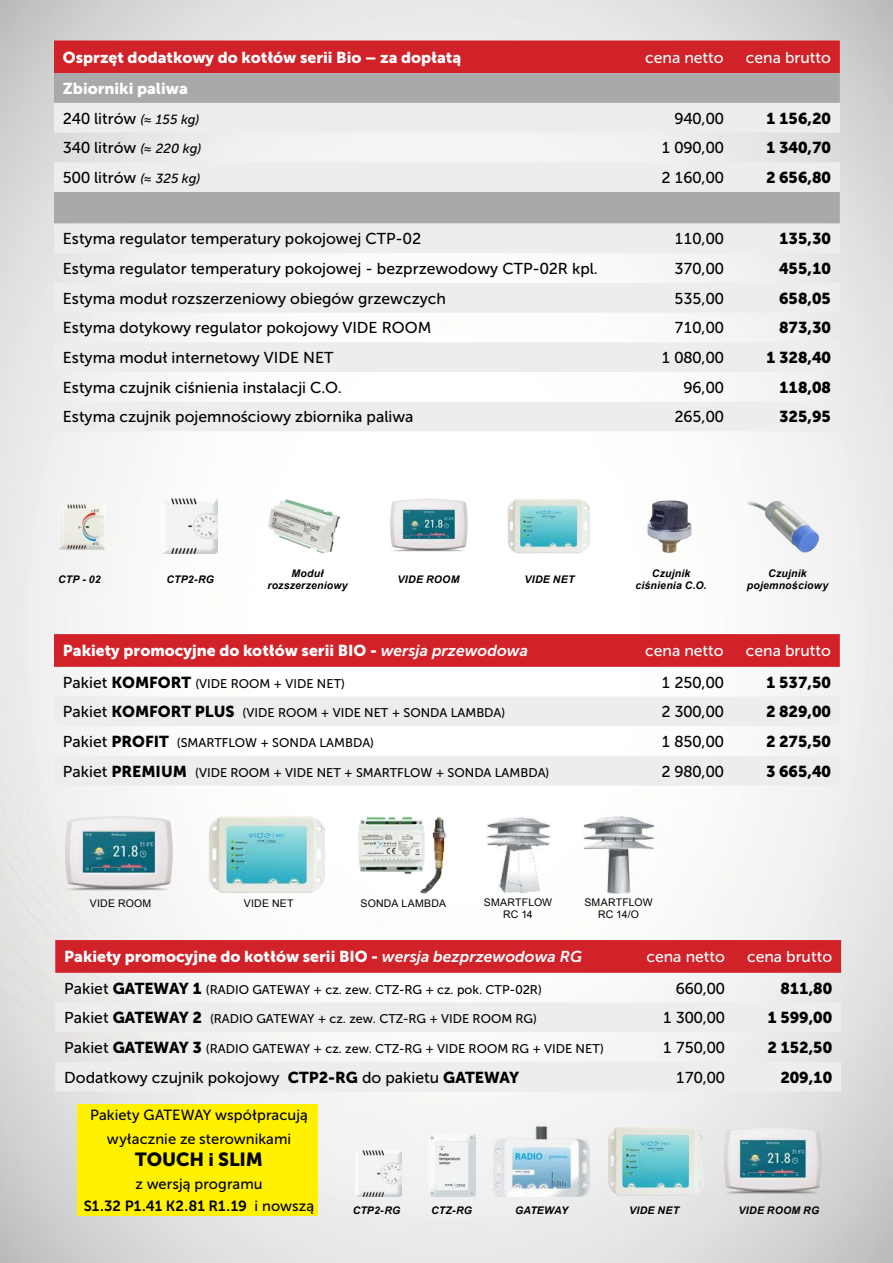
<style>
.page{position:relative;width:893px;height:1263px;background:#fff}
.page>*{position:absolute;margin:0;border:0;box-sizing:border-box;transform-origin:0 0}
.t1{font:18.9px "Museo Sans 900";letter-spacing:-.005em;color:#000}
.t2{font:15.75px "Museo Sans 500";color:#000}
.t3{font:15.75px "Museo Sans 900";color:#fff}
.t4{font:15.75px "Museo Sans 900";color:#000}
.t5{font:15.75px "Museo Sans 500";color:#fff}
.t6{font:14.7px/23.1px "Museo Sans 500";letter-spacing:.005em;color:#000;text-align:center}
.t7{font:14.7px "Museo Sans 700";color:#000}
.t8{font:12.6px "Museo Sans 500";color:#000}
.t9{font:italic 700 10.5px/12.6px "Arial";letter-spacing:.02em;color:#000;text-align:center}
.t10{font:10.5px/12px "Arial";letter-spacing:.02em;color:#000;text-align:center}
.s1{font-style:italic;font-size:13.2px}
.s2{font-family:"Museo Sans 700";font-style:italic}
.s3{font-size:15.75px}
.s4{font-family:"Museo Sans 900";font-size:15.75px}
.s5{font-family:"Museo Sans 900"}
.s6{font-size:18px}
.s7{font-family:"Museo Sans 500"}
</style>
<div class="page">
<img style="left:0;top:0;width:893px;height:1263px">
<div style="left:54px;top:40px;width:786px;height:33px;background:#d12229"></div>
<div style="left:54px;top:73px;width:786px;height:151px;background:#a7a9ab"></div>
<svg style="left:54px;top:103px;width:786px;height:89px;fill:#ecedee"></svg>
<svg style="left:54px;top:224px;width:786px;height:207px;fill:#ecedee"></svg>
<img style="left:54px;top:498px;width:55px;height:56px">
<img style="left:267px;top:498px;width:72px;height:55px">
<img style="left:389px;top:498px;width:80px;height:55px">
<img style="left:507px;top:498px;width:82px;height:55px">
<img style="left:646px;top:498px;width:48px;height:55px">
<img style="left:746px;top:498px;width:75px;height:55px">
<div style="left:54px;top:634px;width:786px;height:33px;background:#d12229"></div>
<svg style="left:54px;top:696px;width:786px;height:89px;fill:#ecedee"></svg>
<img style="left:62px;top:815px;width:114px;height:79px">
<img style="left:208px;top:815px;width:116px;height:79px">
<img style="left:357px;top:815px;width:89px;height:79px">
<img style="left:486px;top:815px;width:64px;height:79px">
<img style="left:584px;top:815px;width:70px;height:79px">
<div style="left:55px;top:940px;width:786px;height:33px;background:#d12229"></div>
<svg style="left:55px;top:1002px;width:786px;height:89px;fill:#ecedee"></svg>
<div style="left:77px;top:1104px;width:241px;height:112px;background:#fff100"></div>
<img style="left:607px;top:1125px;width:96px;height:72px">
<img style="left:493px;top:1125px;width:96px;height:72px">
<img style="left:429px;top:1135px;width:46px;height:61px">
<img style="left:356px;top:1150px;width:46px;height:46px">
<img style="left:721px;top:1125px;width:104px;height:72px">
<img style="left:162px;top:498px;width:56px;height:55px">
<p class="t3" style="left:63px;top:48px;width:400px">Osprzęt dodatkowy do kotłów serii Bio – za dopłatą</p>
<p class="t5" style="left:645px;top:49px;width:80px">cena netto</p>
<p class="t5" style="left:746px;top:49px;width:87px">cena brutto</p>
<p class="t3" style="left:63px;top:80px;width:126px">Zbiorniki paliwa</p>
<p class="t2" style="left:63px;top:110px;width:138px">240 litrów <span class="s1">(≈ 155 kg)</span></p>
<p class="t2" style="left:674px;top:110px;width:51px">940,00</p>
<p class="t4" style="left:766px;top:109px;width:66px">1 156,20</p>
<p class="t2" style="left:63px;top:139px;width:140px">340 litrów <span class="s1">(≈ 220 kg)</span></p>
<p class="t2" style="left:661px;top:139px;width:64px">1 090,00</p>
<p class="t4" style="left:766px;top:139px;width:66px">1 340,70</p>
<p class="t2" style="left:63px;top:169px;width:139px">500 litrów <span class="s1">(≈ 325 kg)</span></p>
<p class="t2" style="left:661px;top:169px;width:64px">2 160,00</p>
<p class="t4" style="left:766px;top:169px;width:66px">2 656,80</p>
<p class="t2" style="left:63px;top:230px;width:360px">Estyma regulator temperatury pokojowej CTP-02</p>
<p class="t2" style="left:674px;top:230px;width:51px">110,00</p>
<p class="t4" style="left:779px;top:230px;width:53px">135,30</p>
<p class="t2" style="left:63px;top:260px;width:536px">Estyma regulator temperatury pokojowej - bezprzewodowy CTP-02R kpl.</p>
<p class="t2" style="left:674px;top:260px;width:51px">370,00</p>
<p class="t4" style="left:779px;top:260px;width:53px">455,10</p>
<p class="t2" style="left:63px;top:290px;width:385px">Estyma moduł rozszerzeniowy obiegów grzewczych</p>
<p class="t2" style="left:674px;top:290px;width:51px">535,00</p>
<p class="t4" style="left:779px;top:289px;width:53px">658,05</p>
<p class="t2" style="left:63px;top:319px;width:370px">Estyma dotykowy regulator pokojowy VIDE ROOM</p>
<p class="t2" style="left:674px;top:319px;width:51px">710,00</p>
<p class="t4" style="left:779px;top:319px;width:53px">873,30</p>
<p class="t2" style="left:63px;top:349px;width:272px">Estyma moduł internetowy VIDE NET</p>
<p class="t2" style="left:661px;top:349px;width:64px">1 080,00</p>
<p class="t4" style="left:766px;top:349px;width:66px">1 328,40</p>
<p class="t2" style="left:63px;top:379px;width:280px">Estyma czujnik ciśnienia instalacji C.O.</p>
<p class="t2" style="left:684px;top:379px;width:42px">96,00</p>
<p class="t4" style="left:779px;top:378px;width:53px">118,08</p>
<p class="t2" style="left:63px;top:408px;width:352px">Estyma czujnik pojemnościowy zbiornika paliwa</p>
<p class="t2" style="left:674px;top:408px;width:51px">265,00</p>
<p class="t4" style="left:779px;top:408px;width:53px">325,95</p>
<p class="t9" style="left:58px;top:573px;width:44px">CTP - 02</p>
<p class="t9" style="left:267px;top:567px;width:82px">Moduł rozszerzeniowy</p>
<p class="t9" style="left:398px;top:573px;width:63px">VIDE ROOM</p>
<p class="t9" style="left:524px;top:573px;width:52px">VIDE NET</p>
<p class="t9" style="left:635px;top:567px;width:73px">Czujnik ciśnienia C.O.</p>
<p class="t9" style="left:747px;top:567px;width:83px">Czujnik pojemnościowy</p>
<p class="t9" style="left:167px;top:573px;width:49px">CTP2-RG</p>
<p class="t3" style="left:63px;top:642px;width:467px">Pakiety promocyjne do kotłów serii BIO - <span class="s2">wersja przewodowa</span></p>
<p class="t5" style="left:645px;top:642px;width:80px">cena netto</p>
<p class="t5" style="left:746px;top:642px;width:87px">cena brutto</p>
<p class="t8" style="left:63px;top:676px;width:284px"><span class="s3">Pakiet</span> <span class="s4">KOMFORT</span> (VIDE ROOM + VIDE NET)</p>
<p class="t2" style="left:661px;top:673px;width:64px">1 250,00</p>
<p class="t4" style="left:766px;top:673px;width:66px">1 537,50</p>
<p class="t8" style="left:63px;top:706px;width:444px"><span class="s3">Pakiet</span> <span class="s4">KOMFORT PLUS</span> (VIDE ROOM + VIDE NET + SONDA LAMBDA)</p>
<p class="t2" style="left:661px;top:703px;width:64px">2 300,00</p>
<p class="t4" style="left:766px;top:703px;width:66px">2 829,00</p>
<p class="t8" style="left:63px;top:736px;width:313px"><span class="s3">Pakiet</span> <span class="s4">PROFIT</span> (SMARTFLOW + SONDA LAMBDA)</p>
<p class="t2" style="left:661px;top:733px;width:64px">1 850,00</p>
<p class="t4" style="left:766px;top:732px;width:66px">2 275,50</p>
<p class="t8" style="left:63px;top:765px;width:488px"><span class="s3">Pakiet</span> <span class="s4">PREMIUM</span> (VIDE ROOM + VIDE NET + SMARTFLOW + SONDA LAMBDA)</p>
<p class="t2" style="left:661px;top:762px;width:64px">2 980,00</p>
<p class="t4" style="left:766px;top:762px;width:66px">3 665,40</p>
<p class="t10" style="left:90px;top:897px;width:63px">VIDE ROOM</p>
<p class="t10" style="left:244px;top:897px;width:51px">VIDE NET</p>
<p class="t10" style="left:360px;top:897px;width:87px">SONDA LAMBDA</p>
<p class="t10" style="left:484px;top:897px;width:70px">SMARTFLOW<br>RC 14</p>
<p class="t10" style="left:584px;top:897px;width:70px">SMARTFLOW<br>RC 14/O</p>
<p class="t3" style="left:64px;top:948px;width:519px">Pakiety promocyjne do kotłów serii BIO - <span class="s2">wersja bezprzewodowa RG</span></p>
<p class="t5" style="left:646px;top:948px;width:80px">cena netto</p>
<p class="t5" style="left:747px;top:948px;width:87px">cena brutto</p>
<p class="t8" style="left:64px;top:982px;width:479px"><span class="s3">Pakiet</span> <span class="s4">GATEWAY 1</span> (RADIO GATEWAY + cz. zew. CTZ-RG + cz. pok. CTP-02R)</p>
<p class="t2" style="left:676px;top:979px;width:51px">660,00</p>
<p class="t4" style="left:780px;top:979px;width:53px">811,80</p>
<p class="t8" style="left:64px;top:1012px;width:474px"><span class="s3">Pakiet</span> <span class="s4">GATEWAY 2</span> (RADIO GATEWAY + cz. zew. CTZ-RG + VIDE ROOM RG)</p>
<p class="t2" style="left:663px;top:1009px;width:64px">1 300,00</p>
<p class="t4" style="left:767px;top:1009px;width:66px">1 599,00</p>
<p class="t8" style="left:64px;top:1042px;width:541px"><span class="s3">Pakiet</span> <span class="s4">GATEWAY 3</span> (RADIO GATEWAY + cz. zew. CTZ-RG + VIDE ROOM RG + VIDE NET)</p>
<p class="t2" style="left:663px;top:1039px;width:64px">1 750,00</p>
<p class="t4" style="left:767px;top:1038px;width:66px">2 152,50</p>
<p class="t2" style="left:64px;top:1068px;width:457px">Dodatkowy czujnik pokojowy <span class="s5">CTP2-RG</span> do pakietu <span class="s5">GATEWAY</span></p>
<p class="t2" style="left:676px;top:1068px;width:51px">170,00</p>
<p class="t4" style="left:780px;top:1068px;width:53px">209,10</p>
<p class="t6" style="left:90px;top:1104px;width:219px">Pakiety GATEWAY współpracują wyłacznie ze sterownikami</p>
<p class="t1" style="left:135px;top:1149px;width:129px">TOUCH <span class="s6">i</span> SLIM</p>
<p class="t6" style="left:135px;top:1172px;width:129px">z wersją programu</p>
<p class="t7" style="left:84px;top:1198px;width:232px">S1.32 P1.41 K2.81 R1.19 <span class="s7">i nowszą</span></p>
<p class="t9" style="left:353px;top:1204px;width:49px">CTP2-RG</p>
<p class="t9" style="left:431px;top:1204px;width:42px">CTZ-RG</p>
<p class="t9" style="left:515px;top:1204px;width:55px">GATEWAY</p>
<p class="t9" style="left:629px;top:1204px;width:52px">VIDE NET</p>
<p class="t9" style="left:738px;top:1204px;width:82px">VIDE ROOM RG</p>
</div>
